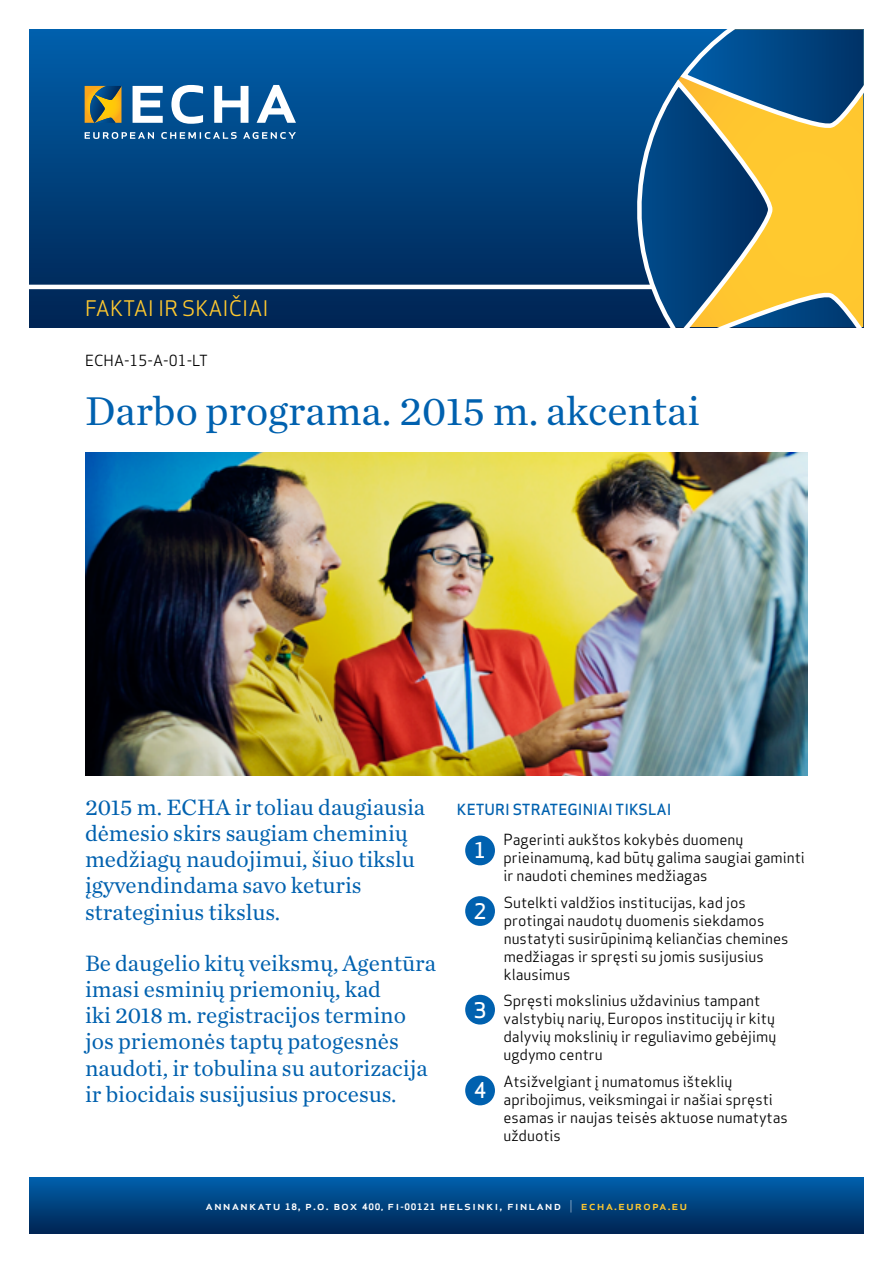
<style>
.page{position:relative;width:893px;height:1263px;background:#fff}
.page>*{position:absolute;margin:0;border:0;box-sizing:border-box;transform-origin:0 0}
.t1{font:42px "Chronicle Text G1";color:#0061af}
.t2{font:23.25px/26.2px "Chronicle Text G1";color:#0061af}
.t3{font:21px "Apex Sans";color:#ffc92f}
.t4{font:500 21px "Apex Sans";color:#fff}
.t5{font:15px/18px "Apex Sans";color:#000}
.t6{font:500 15px "Apex Sans";color:#0061af}
.t7{font:500 12.15px "Apex Sans";letter-spacing:.075em;color:#fff;scale:1.08 1}
.s1{font-weight:700;font-size:8.7px}
.s2{font-weight:700;font-size:8.25px}
.s3{font-weight:300}
.s4{color:#ffc92f}
</style>
<div class="page">
<svg style="left:30px;top:1178px;width:833px;height:55px;background:#00417e"></svg>
<svg style="left:30px;top:29px;width:596px;height:298px;background:#00417d"></svg>
<svg style="left:626px;top:29px;width:237px;height:298px;background:#697d6c"></svg>
<svg style="left:85px;top:132px;width:211px;height:7px"></svg>
<svg style="left:133px;top:85px;width:163px;height:39px"></svg>
<svg style="left:85px;top:86px;width:36px;height:37px"></svg>
<hr style="left:26px;top:285px;width:627px;height:4px;background:#fff">
<img style="left:85px;top:453px;width:723px;height:323px">
<div style="left:465px;top:835px;width:30px;height:30px;background:#0061af;border-radius:50%"></div>
<div style="left:465px;top:995px;width:30px;height:29px;background:#0061af;border-radius:50%"></div>
<div style="left:465px;top:1075px;width:30px;height:30px;background:#0061af;border-radius:50%"></div>
<div style="left:465px;top:896px;width:30px;height:30px;background:#0061af;border-radius:50%"></div>
<h3 class="t3" style="left:85px;top:291px;width:185px">FAKTAI IR SKAIČIAI</h3>
<p class="t5" style="left:85px;top:350px;width:124px">ECHA-15-A-01-LT</p>
<h1 class="t1" style="left:85px;top:379px;width:616px">Darbo programa. 2015 m. akcentai</h1>
<h2 class="t2" style="left:85px;top:792px;width:342px">2015 m. ECHA ir toliau daugiausia dėmesio skirs saugiam cheminių medžiagų naudojimui, šiuo tikslu įgyvendindama savo keturis strateginius tikslus.</h2>
<h2 class="t2" style="left:85px;top:948px;width:352px">Be daugelio kitų veiksmų, Agentūra imasi esminių priemonių, kad<br>iki 2018 m. registracijos termino jos priemonės taptų patogesnės naudoti, ir tobulina su autorizacija ir biocidais susijusius procesus.</h2>
<p class="t6" style="left:457px;top:796px;width:216px">Keturi strateginiai tikslai</p>
<p class="t5" style="left:503px;top:829px;width:303px">Pagerinti aukštos kokybės duomenų prieinamumą, kad būtų galima saugiai gaminti ir naudoti chemines medžiagas</p>
<p class="t5" style="left:504px;top:892px;width:286px">Sutelkti valdžios institucijas, kad jos protingai naudotų duomenis siekdamos nustatyti susirūpinimą keliančias chemines medžiagas ir spręsti su jomis susijusius klausimus</p>
<p class="t5" style="left:503px;top:990px;width:274px">Spręsti mokslinius uždavinius tampant valstybių narių, Europos institucijų ir kitų dalyvių mokslinių ir reguliavimo gebėjimų ugdymo centru</p>
<p class="t5" style="left:503px;top:1071px;width:286px">Atsižvelgiant į numatomus išteklių apribojimus, veiksmingai ir našiai spręsti esamas ir naujas teisės aktuose numatytas užduotis</p>
<h3 class="t4" style="left:474px;top:832px;width:14px">1</h3>
<h3 class="t4" style="left:474px;top:893px;width:14px">2</h3>
<h3 class="t4" style="left:474px;top:991px;width:14px">3</h3>
<h3 class="t4" style="left:474px;top:1072px;width:14px">4</h3>
<p class="t7" style="left:206px;top:1195px;width:448px">annankatu <span class="s1">18</span>, p.o. box <span class="s1">400,</span> fi<span class="s2">-</span><span class="s1">00121</span> helsinki, finland <span class="s3">|</span> <span class="s4">echa.europa.eu</span></p>
</div>
